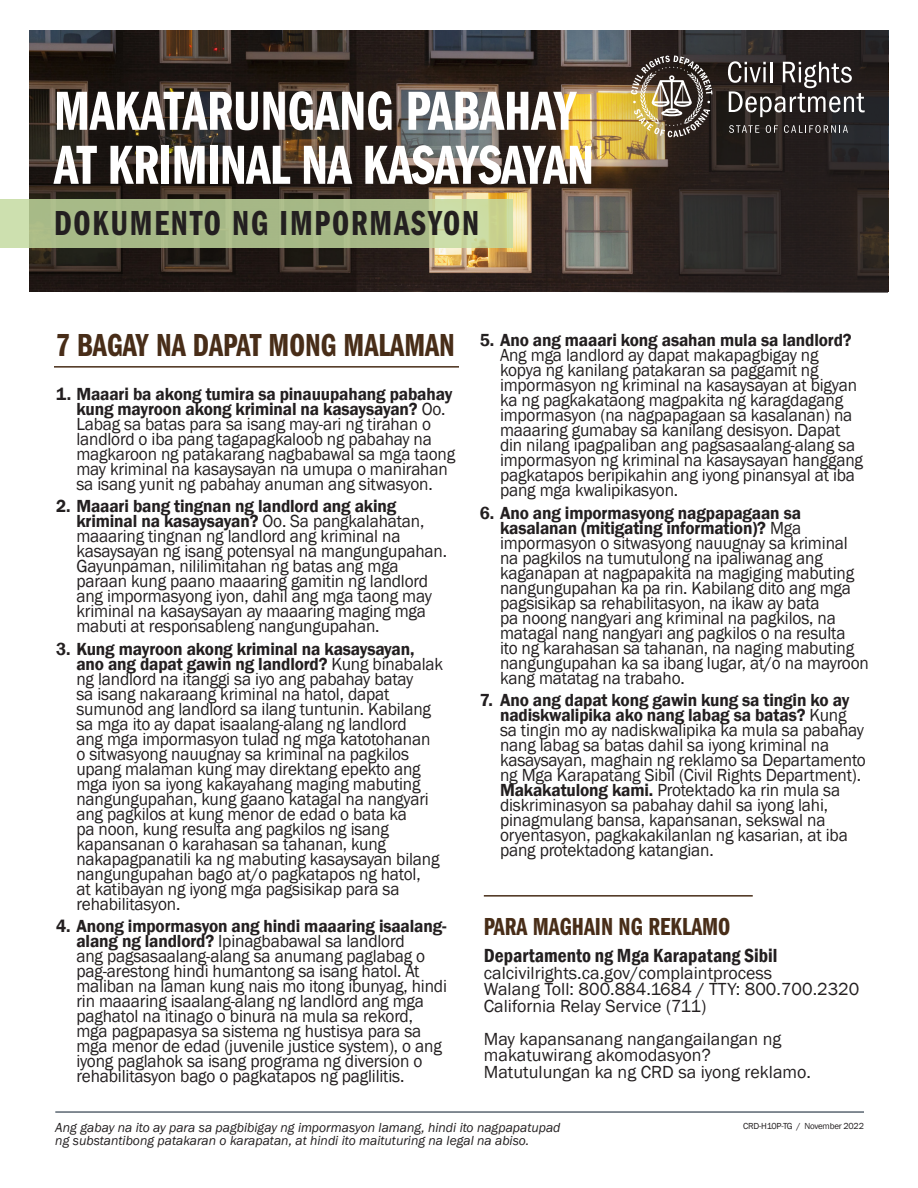
<style>
.page{position:relative;width:918px;height:1188px;background:#fff}
.page>*{position:absolute;margin:0;border:0;box-sizing:border-box;transform-origin:0 0}
.t1{font:57px/54px "Franklin Gothic LT Pro Dm Cm";letter-spacing:-.01em;color:#fff}
.t2{font:36px "Franklin Gothic LT Pro Dm Cm";letter-spacing:.05em;color:#231f20}
.t3{font:33px "Franklin Gothic LT Pro Dm Cm";color:#482d18}
.t4{font:25.5px "Franklin Gothic LT Pro Dm Cm";color:#482d18}
.t5{font:600 condensed 19.5px "Franklin Gothic";color:#231f20}
.t6{font:18px/15px "Franklin Gothic";letter-spacing:-.01em;color:#231f20;scale:.96 1}
.t7{font:18px/16.5px "Franklin Gothic";letter-spacing:-.01em;color:#231f20}
.t8{font:italic 13.5px "Franklin Gothic";color:#231f20}
.t9{font:9px "Franklin Gothic";letter-spacing:-.025em;color:#231f20}
.s1{font-weight:600}
</style>
<div class="page">
<img style="left:30px;top:30px;width:564px;height:262px">
<svg style="left:594px;top:30px;width:294px;height:263px;background:#3a322b"></svg>
<svg style="left:0;top:199px;width:513px;height:49px;background:#afc08d"></svg>
<hr style="left:54px;top:366px;width:405px;height:2px;background:#482d18">
<hr style="left:484px;top:895px;width:269px;height:2px;background:#482d18">
<svg style="left:728px;top:61px;width:137px;height:56px;background:#544f4e"></svg>
<svg style="left:729px;top:125px;width:30px;height:8px"></svg>
<svg style="left:766px;top:125px;width:12px;height:8px"></svg>
<svg style="left:784px;top:125px;width:64px;height:8px"></svg>
<svg style="left:631px;top:56px;width:82px;height:81px;background:#766a55"></svg>
<hr style="left:55px;top:1111px;width:809px;height:2px;background:#5a6571">
<p class="t1" style="left:54px;top:85px;width:542px">MAKATARUNGANG PABAHAY<br>AT KRIMINAL NA KASAYSAYAN</p>
<p class="t2" style="left:54px;top:203px;width:427px">DOKUMENTO NG IMPORMASYON</p>
<p class="t3" style="left:56px;top:327px;width:400px">7 BAGAY NA DAPAT MONG MALAMAN</p>
<p class="t6" style="left:76px;top:386px;width:396px;text-indent:-20px"><span class="s1">1. Maaari ba akong tumira sa pinauupahang pabahay kung mayroon akong kriminal na kasaysayan?</span> Oo.<br>Labag sa batas para sa isang may-ari ng tirahan o landlord o iba pang tagapagkaloob ng pabahay na magkaroon ng patakarang nagbabawal sa mga taong may kriminal na kasaysayan na umupa o manirahan sa isang yunit ng pabahay anuman ang sitwasyon.</p>
<p class="t6" style="left:76px;top:499px;width:388px;text-indent:-20px"><span class="s1">2. Maaari bang tingnan ng landlord ang aking kriminal na kasaysayan?</span> Oo. Sa pangkalahatan, maaaring tingnan ng landlord ang kriminal na kasaysayan ng isang potensyal na mangungupahan.<br>Gayunpaman, nililimitahan ng batas ang mga paraan kung paano maaaring gamitin ng landlord ang impormasyong iyon, dahil ang mga taong may kriminal na kasaysayan ay maaaring maging mga mabuti at responsableng nangungupahan.</p>
<p class="t6" style="left:76px;top:642px;width:384px;text-indent:-20px"><span class="s1">3. Kung mayroon akong kriminal na kasaysayan, ano ang dapat gawin ng landlord?</span> Kung binabalak ng landlord na itanggi sa iyo ang pabahay batay<br>sa isang nakaraang kriminal na hatol, dapat sumunod ang landlord sa ilang tuntunin. Kabilang sa mga ito ay dapat isaalang-alang ng landlord<br>ang mga impormasyon tulad ng mga katotohanan o sitwasyong nauugnay sa kriminal na pagkilos upang malaman kung may direktang epekto ang mga iyon sa iyong kakayahang maging mabuting nangungupahan, kung gaano katagal na nangyari ang pagkilos at kung menor de edad o bata ka<br>pa noon, kung resulta ang pagkilos ng isang kapansanan o karahasan sa tahanan, kung nakapagpanatili ka ng mabuting kasaysayan bilang nangungupahan bago at/o pagkatapos ng hatol,<br>at katibayan ng iyong mga pagsisikap para sa rehabilitasyon.</p>
<p class="t6" style="left:76px;top:919px;width:387px;text-indent:-20px"><span class="s1">4. Anong impormasyon ang hindi maaaring isaalang&shy;alang ng landlord?</span> Ipinagbabawal sa landlord<br>ang pagsasaalang-alang sa anumang paglabag o pag-arestong hindi humantong sa isang hatol. At maliban na laman kung nais mo itong ibunyag, hindi rin maaaring isaalang-alang ng landlord ang mga paghatol na itinago o binura na mula sa rekord, mga pagpapasya sa sistema ng hustisya para sa mga menor de edad (juvenile justice system), o ang iyong paglahok sa isang programa ng diversion o rehabilitasyon bago o pagkatapos ng paglilitis.</p>
<p class="t6" style="left:500px;top:333px;width:380px;text-indent:-20px"><span class="s1">5. Ano ang maaari kong asahan mula sa landlord?<br></span>Ang mga landlord ay dapat makapagbigay ng kopya ng kanilang patakaran sa paggamit ng impormasyon ng kriminal na kasaysayan at bigyan ka ng pagkakataong magpakita ng karagdagang impormasyon (na nagpapagaan sa kasalanan) na maaaring gumabay sa kanilang desisyon. Dapat din nilang ipagpaliban ang pagsasaalang-alang sa impormasyon ng kriminal na kasaysayan hanggang pagkatapos beripikahin ang iyong pinansyal at iba pang mga kwalipikasyon.</p>
<p class="t6" style="left:500px;top:506px;width:386px;text-indent:-20px"><span class="s1">6. Ano ang impormasyong nagpapagaan sa kasalanan (mitigating information)?</span> Mga impormasyon o sitwasyong nauugnay sa kriminal na pagkilos na tumutulong na ipaliwanag ang kaganapan at nagpapakita na magiging mabuting nangungupahan ka pa rin. Kabilang dito ang mga pagsisikap sa rehabilitasyon, na ikaw ay bata<br>pa noong nangyari ang kriminal na pagkilos, na matagal nang nangyari ang pagkilos o na resulta<br>ito ng karahasan sa tahanan, na naging mabuting nangungupahan ka sa ibang lugar, at/o na mayroon kang matatag na trabaho.</p>
<p class="t6" style="left:500px;top:693px;width:383px;text-indent:-20px"><span class="s1">7. Ano ang dapat kong gawin kung sa tingin ko ay nadiskwalipika ako nang labag sa batas?</span> Kung sa tingin mo ay nadiskwalipika ka mula sa pabahay nang labag sa batas dahil sa iyong kriminal na kasaysayan, maghain ng reklamo sa Departamento ng Mga Karapatang Sibil (Civil Rights Department).<br><span class="s1">Makakatulong kami.</span> Protektado ka rin mula sa diskriminasyon sa pabahay dahil sa iyong lahi, pinagmulang bansa, kapansanan, sekswal na oryentasyon, pagkakakilanlan ng kasarian, at iba pang protektadong katangian.</p>
<p class="t4" style="left:484px;top:913px;width:248px">PARA MAGHAIN NG REKLAMO</p>
<p class="t5" style="left:484px;top:943px;width:295px">Departamento ng Mga Karapatang Sibil</p>
<p class="t7" style="left:484px;top:965px;width:290px">calcivilrights.ca.gov/complaintprocess</p>
<p class="t7" style="left:484px;top:981px;width:377px">Walang Toll: 800.884.1684 / TTY: 800.700.2320</p>
<p class="t7" style="left:484px;top:998px;width:224px">California Relay Service (711)</p>
<p class="t7" style="left:484px;top:1031px;width:299px">May kapansanang nangangailangan ng makatuwirang akomodasyon?</p>
<p class="t7" style="left:484px;top:1064px;width:329px">Matutulungan ka ng CRD sa iyong reklamo.</p>
<p class="t8" style="left:55px;top:1119px;width:507px">Ang gabay na ito ay para sa pagbibigay ng impormasyon lamang, hindi ito nagpapatupad</p>
<p class="t9" style="left:743px;top:1120px;width:122px">CRD-H10P-TG / November 2022</p>
<p class="t8" style="left:55px;top:1133px;width:476px">ng substantibong patakaran o karapatan, at hindi ito maituturing na legal na abiso.</p>
</div>
